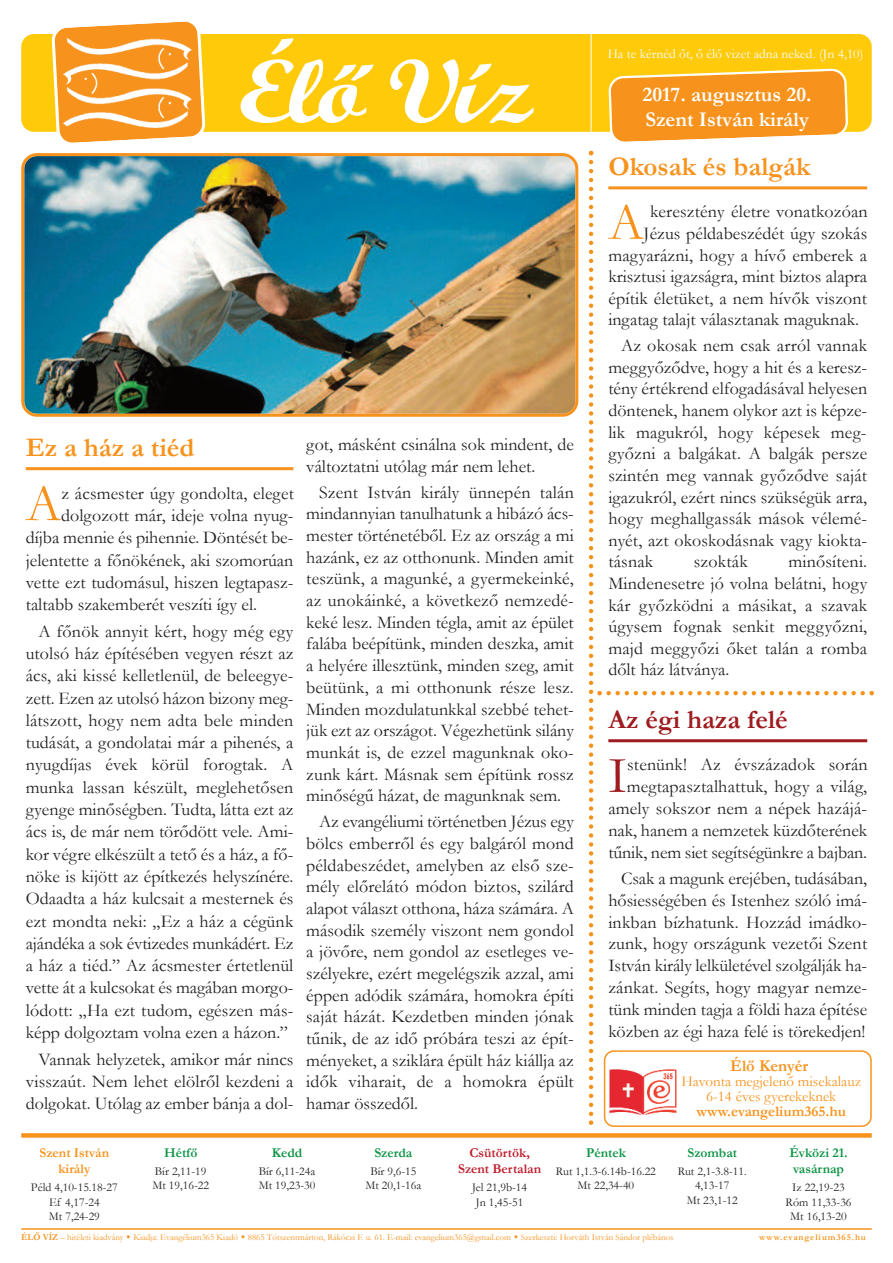
<style>
.page{position:relative;width:893px;height:1263px;background:#fff}
.page>*{position:absolute;margin:0;border:0;box-sizing:border-box;transform-origin:0 0}
.t1{font:90px "Wrexham Script";letter-spacing:-.05em;color:#fff;scale:1.2 1}
.t2{font:52.35px "Garamond";color:#f7931d}
.t3{font:52.35px "Garamond";color:#9e1c1f}
.t4{font:700 27px "Garamond";color:#f7931d}
.t5{font:700 27px "Garamond";color:#9e1c1f}
.t6{font:700 21px "Garamond";color:#fff}
.t7{font:18px/21.8px "Garamond";color:#231f20;text-align:justify}
.t8{font:700 16.5px "Garamond";color:#f7931d}
.t9{font:15px/15px "Garamond";color:#f7931d;text-align:center}
.t10{font:700 15px "Garamond";color:#f7931d}
.t11{font:700 13.5px/16.2px "Garamond";color:#0d9444}
.t12{font:13.5px "Garamond";color:#fff}
.t13{font:700 13.5px/16.2px "Garamond";color:#bf1d2c;text-align:center}
.t14{font:700 13.5px/16.2px "Garamond";color:#f7931d;text-align:center}
.t15{font:12px/14.4px "Garamond";color:#231f20;text-align:center}
.t16{font:9px "Garamond";color:#f7931d}
.t17{font:700 9px "Garamond";letter-spacing:.1em;color:#f7931d}
.s1{font-weight:700}
</style>
<div class="page">
<div style="left:21px;top:1133px;width:851px;height:5px;background:#f7931d"></div>
<hr style="left:21px;top:1228px;width:851px;height:2px;background:#f7931d">
<hr style="left:26px;top:467px;width:267px;height:3px;background:#f7931d">
<img style="left:21px;top:153px;width:557px;height:264px">
<div style="left:21px;top:34px;width:851px;height:98px;background:#feca0a;border-radius:13px"></div>
<svg style="left:51px;top:21px;width:155px;height:122px"></svg>
<hr style="left:591px;top:30px;width:1px;height:102px;background:#fff">
<svg style="left:608px;top:68px;width:240px;height:74px;background:#f8a130"></svg>
<img style="left:64px;top:38px;width:127px;height:90px">
<svg style="left:589px;top:151px;width:285px;height:976px"></svg>
<img style="left:609px;top:1062px;width:68px;height:60px">
<h1 class="t1" style="left:237px;top:59px;width:247px">Éloíí Víz</h1>
<h3 class="t4" style="left:26px;top:433px;width:170px">Ez a ház a tiéd</h3>
<h2 class="t2" style="left:26px;top:475px;width:37px">A</h2>
<p class="t7" style="left:62px;top:482px;width:234px">z ácsmester úgy gondolta, eleget</p>
<p class="t7" style="left:61px;top:505px;width:234px">dolgozott már, ideje volna nyug-</p>
<p class="t7" style="left:26px;top:527px;width:269px">díjba mennie és pihennie. Döntését be-</p>
<p class="t7" style="left:26px;top:549px;width:269px">jelentette a főnökének, aki szomorúan</p>
<p class="t7" style="left:26px;top:571px;width:269px">vette ezt tudomásul, hiszen legtapasz-</p>
<p class="t7" style="left:26px;top:594px;width:233px">taltabb szakemberét veszíti így el.</p>
<p class="t7" style="left:26px;top:620px;width:269px;line-height:22.4px;text-indent:13px">A főnök annyit kért, hogy még egy utolsó ház építésében vegyen részt az ács, aki kissé kelletlenül, de beleegye&shy;zett. Ezen az utolsó házon bizony meg&shy;látszott, hogy nem adta bele minden tudását, a gondolatai már a pihenés, a nyugdíjas évek körül forogtak. A munka lassan készült, meglehetősen gyenge minőségben. Tudta, látta ezt az ács is, de már nem törődött vele. Ami&shy;kor végre elkészült a tető és a ház, a fő&shy;nöke is kijött az építkezés helyszínére.<br>Odaadta a ház kulcsait a mesternek és ezt mondta neki: „Ez a ház a cégünk ajándéka a sok évtizedes munkádért. Ez a ház a tiéd.” Az ácsmester értetlenül vette át a kulcsokat és magában morgo&shy;lódott: „Ha ezt tudom, egészen más&shy;képp dolgoztam volna ezen a házon.”</p>
<p class="t7" style="left:26px;top:1048px;width:269px;line-height:22.4px;text-indent:13px">Vannak helyzetek, amikor már nincs visszaút. Nem lehet elölről kezdeni a dolgokat. Utólag az ember bánja a dol-</p>
<p class="t7" style="left:306px;top:434px;width:269px">got, másként csinálna sok mindent, de változtatni utólag már nem lehet.</p>
<p class="t7" style="left:306px;top:481px;width:269px;text-indent:13px">Szent István király ünnepén talán mindannyian tanulhatunk a hibázó ács&shy;mester történetéből. Ez az ország a mi hazánk, ez az otthonunk. Minden amit teszünk, a magunké, a gyermekeinké, az unokáinké, a következő nemzedé&shy;keké lesz. Minden tégla, amit az épület falába beépítünk, minden deszka, amit a helyére illesztünk, minden szeg, amit beütünk, a mi otthonunk része lesz.<br>Minden mozdulatunkkal szebbé tehet&shy;jük ezt az országot. Végezhetünk silány munkát is, de ezzel magunknak oko&shy;zunk kárt. Másnak sem építünk rossz minőségű házat, de magunknak sem.</p>
<p class="t7" style="left:306px;top:811px;width:269px;text-indent:13px">Az evangéliumi történetben Jézus egy bölcs emberről és egy balgáról mond példabeszédet, amelyben az első sze&shy;mély előrelátó módon biztos, szilárd alapot választ otthona, háza számára. A második személy viszont nem gondol a jövőre, nem gondol az esetleges ve&shy;szélyekre, ezért megelégszik azzal, ami éppen adódik számára, homokra építi saját házát. Kezdetben minden jónak tűnik, de az idő próbára teszi az épít&shy;ményeket, a sziklára épült ház kiállja az idők viharait, de a homokra épült hamar összedől.</p>
<p class="t12" style="left:608px;top:46px;width:257px">Ha te kérnéd őt, ő élő vizet adna neked. (Jn 4,10)</p>
<p class="t6" style="left:643px;top:83px;width:171px">2017. augusztus 20.</p>
<p class="t6" style="left:645px;top:108px;width:165px">Szent István király</p>
<h3 class="t4" style="left:608px;top:152px;width:204px">Okosak és balgák</h3>
<h2 class="t2" style="left:608px;top:194px;width:37px">A</h2>
<p class="t7" style="left:650px;top:201px;width:219px">keresztény életre vonatkozóan</p>
<p class="t7" style="left:644px;top:223px;width:225px">Jézus példabeszédét úgy szokás</p>
<p class="t7" style="left:608px;top:244px;width:260px">magyarázni, hogy a hívő emberek a</p>
<p class="t7" style="left:608px;top:266px;width:260px">krisztusi igazságra, mint biztos alapra</p>
<p class="t7" style="left:608px;top:287px;width:260px">építik életüket, a nem hívők viszont</p>
<p class="t7" style="left:608px;top:309px;width:252px">ingatag talajt választanak maguknak.</p>
<p class="t7" style="left:608px;top:335px;width:260px;text-indent:13px">Az okosak nem csak arról vannak meggyőződve, hogy a hit és a keresz&shy;tény értékrend elfogadásával helyesen döntenek, hanem olykor azt is képze&shy;lik magukról, hogy képesek meg&shy;győzni a balgákat. A balgák persze szintén meg vannak győződve saját igazukról, ezért nincs szükségük arra, hogy meghallgassák mások vélemé&shy;nyét, azt okoskodásnak vagy kiokta&shy;tásnak</p>
<p class="t7" style="left:694px;top:551px;width:55px">szokták</p>
<p class="t7" style="left:608px;top:551px;width:260px;text-indent:180px">minősíteni.<br>Mindenesetre jó volna belátni, hogy kár győzködni a másikat, a szavak úgysem fognak senkit meggyőzni, majd meggyőzi őket talán a romba dőlt ház látványa.</p>
<h3 class="t5" style="left:608px;top:705px;width:181px">Az égi haza felé</h3>
<h2 class="t3" style="left:608px;top:747px;width:20px">I</h2>
<p class="t7" style="left:608px;top:754px;width:261px;text-align:right">stenünk! Az évszázadok során megtapasztalhattuk, hogy a világ, amely sokszor nem a népek hazájá&shy;nak, hanem a nemzetek küzdőterének tűnik, nem siet segítségünkre a bajban.</p>
<p class="t7" style="left:608px;top:867px;width:260px;text-indent:13px">Csak a magunk erejében, tudásában, hősiességében és Istenhez szóló imá&shy;inkban bízhatunk. Hozzád imádko&shy;zunk, hogy országunk vezetői Szent István király lelkületével szolgálják ha&shy;zánkat. Segíts, hogy magyar nemze&shy;tünk minden tagja a földi haza építése közben az égi haza felé is törekedjen!</p>
<p class="t8" style="left:730px;top:1057px;width:79px">Élő Kenyér</p>
<p class="t9" style="left:681px;top:1074px;width:181px">Havonta megjelenő misekalauz<br>6-14 éves gyerekeknek</p>
<p class="t10" style="left:697px;top:1103px;width:151px">www.evangelium365.hu</p>
<p class="t14" style="left:40px;top:1144px;width:71px">Szent István király</p>
<p class="t15" style="left:31px;top:1180px;width:88px">Péld 4,10-15.18-27<br>Ef 4,17-24<br>Mt 7,24-29</p>
<p class="t11" style="left:164px;top:1144px;width:35px">Hétfő</p>
<p class="t15" style="left:152px;top:1164px;width:58px;text-align:left">Bír 2,11-19<br>Mt 19,16-22</p>
<p class="t11" style="left:272px;top:1144px;width:32px">Kedd</p>
<p class="t15" style="left:259px;top:1164px;width:58px;text-align:left">Bír 6,11-24a<br>Mt 19,23-30</p>
<p class="t11" style="left:374px;top:1144px;width:39px">Szerda</p>
<p class="t15" style="left:365px;top:1164px;width:57px">Bír 9,6-15<br>Mt 20,1-16a</p>
<p class="t13" style="left:458px;top:1144px;width:85px">Csütörtök,<br>Szent Bertalan</p>
<p class="t15" style="left:472px;top:1180px;width:57px">Jel 21,9b-14<br>Jn 1,45-51</p>
<p class="t11" style="left:586px;top:1144px;width:41px">Péntek</p>
<p class="t15" style="left:556px;top:1164px;width:101px">Rut 1,1.3-6.14b-16.22<br>Mt 22,34-40</p>
<p class="t11" style="left:687px;top:1144px;width:51px">Szombat</p>
<p class="t15" style="left:678px;top:1164px;width:70px">Rut 2,1-3.8-11.<br>4,13-17<br>Mt 23,1-12</p>
<p class="t11" style="left:789px;top:1144px;width:60px">Évközi 21. vasárnap</p>
<p class="t15" style="left:786px;top:1180px;width:68px">Iz 22,19-23<br>Róm 11,33-36<br>Mt 16,13-20</p>
<p class="t16" style="left:21px;top:1233px;width:654px"><span class="s1">ÉLŐ VÍZ</span> – hitéleti kiadvány Kiadja: Evangélium365 Kiadó 8865 Tótszentmárton, Rákóczi F. u. 61. E-mail: evangelium365@gmail.com Szerkeszti: Horváth István Sándor plébános</p>
<p class="t17" style="left:759px;top:1233px;width:108px">www.evangelium365.hu</p>
</div>
